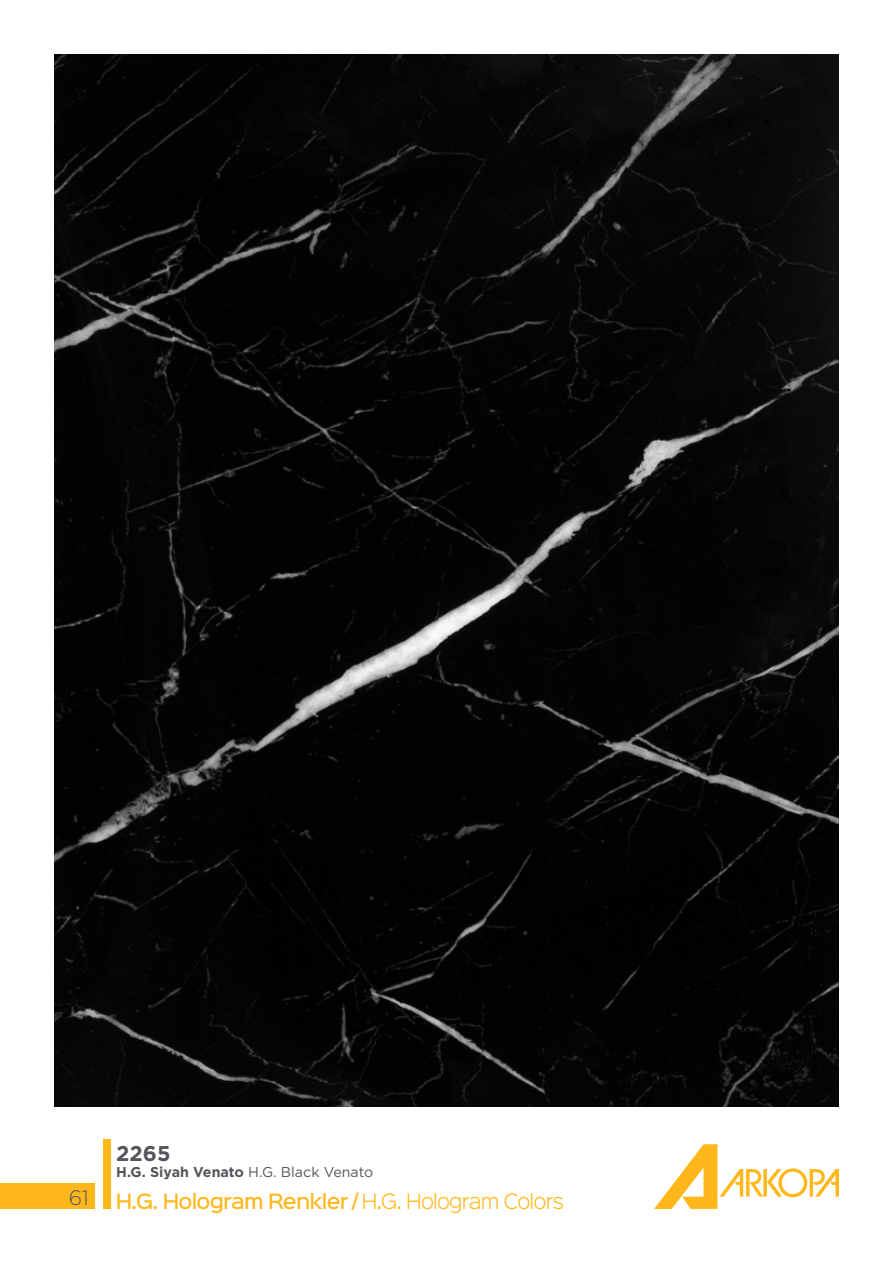
<style>
.page{position:relative;width:893px;height:1263px;background:#fff}
.page>*{position:absolute;margin:0;border:0;box-sizing:border-box;transform-origin:0 0}
.t1{font:700 21.3px "Gotham";color:#54565a}
.t2{font:300 21px "Gotham";color:#54565a}
.t3{font:500 19.05px "Sinkin Sans 500";letter-spacing:-.04em;color:#ffb71b}
.t4{font:700 14.25px "Gotham";color:#54565a}
.s1{font-weight:400}
.s2{font-family:"Sinkin Sans 300";font-weight:300}
</style>
<div class="page">
<div style="left:104px;top:1139px;width:7px;height:70px;background:#ffb71b"></div>
<svg style="left:654px;top:1144px;width:185px;height:65px"></svg>
<div style="left:0;top:1184px;width:95px;height:25px;background:#ffb71b"></div>
<img style="left:54px;top:54px;width:785px;height:1052px">
<p class="t1" style="left:116px;top:1140px;width:56px">2265</p>
<p class="t4" style="left:116px;top:1163px;width:259px">H.G. Siyah Venato <span class="s1">H.G. Black Venato</span></p>
<p class="t2" style="left:69px;top:1184px;width:22px">61</p>
<p class="t3" style="left:116px;top:1185px;width:450px">H.G. Hologram Renkler / <span class="s2">H.G. Hologram Colors</span></p>
</div>
